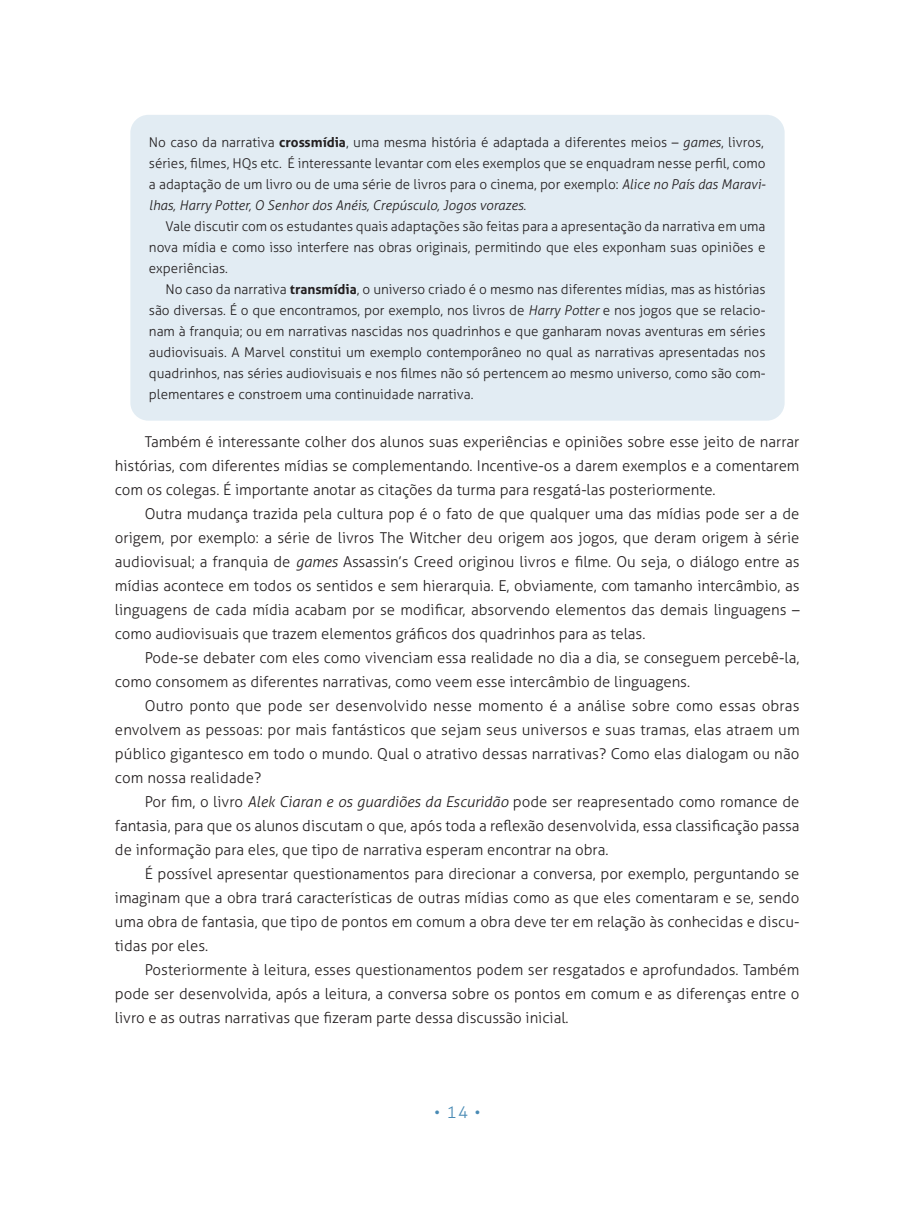
<style>
.page{position:relative;width:915px;height:1212px;background:#fff}
.page>*{position:absolute;margin:0;border:0;box-sizing:border-box;transform-origin:0 0}
.t1{font:300 16.5px "Aller";color:#498ab4}
.Texto{font:300 15px/24px "Aller";color:#231f20;text-align:justify}
.Estilo_de_parágrafo{font:300 13.5px/21px "Aller";color:#231f20;text-align:justify}
.Texto_-_citacao{font:300 13.5px/21px "Aller";color:#231f20}
.s1{font-weight:700}
.s2{font-style:italic}
</style>
<div class="page">
<div style="left:130px;top:115px;width:654px;height:306px;background:#e2ecf3;border-radius:18px"></div>
<p class="Texto_-_citacao" style="left:149px;top:131px;width:618px">No caso da narrativa <span class="s1">crossmídia</span>, uma mesma história é adaptada a diferentes meios – <span class="s2">games</span>, livros, séries, filmes, HQs etc. É interessante levantar com eles exemplos que se enquadram nesse perfil, como a adaptação de um livro ou de uma série de livros para o cinema, por exemplo: <span class="s2">Alice no País das Maravi&shy;lhas, Harry Potter, O Senhor dos Anéis, Crepúsculo, Jogos vorazes</span>.</p>
<p class="Estilo_de_parágrafo" style="left:149px;top:215px;width:617px;text-indent:16px">Vale discutir com os estudantes quais adaptações são feitas para a apresentação da narrativa em uma nova mídia e como isso interfere nas obras originais, permitindo que eles exponham suas opiniões e experiências.</p>
<p class="Estilo_de_parágrafo" style="left:149px;top:278px;width:617px;text-indent:16px">No caso da narrativa <span class="s1">transmídia</span>, o universo criado é o mesmo nas diferentes mídias, mas as histórias são diversas. É o que encontramos, por exemplo, nos livros de <span class="s2">Harry Potter</span> e nos jogos que se relacio&shy;nam à franquia; ou em narrativas nascidas nos quadrinhos e que ganharam novas aventuras em séries audiovisuais. A Marvel constitui um exemplo contemporâneo no qual as narrativas apresentadas nos quadrinhos, nas séries audiovisuais e nos filmes não só pertencem ao mesmo universo, como são com&shy;plementares e constroem uma continuidade narrativa.</p>
<p class="Texto" style="left:115px;top:429px;width:686px;text-indent:30px">Também é interessante colher dos alunos suas experiências e opiniões sobre esse jeito de narrar histórias, com diferentes mídias se complementando. Incentive-os a darem exemplos e a comentarem com os colegas. É importante anotar as citações da turma para resgatá-las posteriormente.</p>
<p class="Texto" style="left:115px;top:501px;width:686px;text-indent:30px">Outra mudança trazida pela cultura pop é o fato de que qualquer uma das mídias pode ser a de origem, por exemplo: a série de livros The Witcher deu origem aos jogos, que deram origem à série audiovisual; a franquia de <span class="s2">games</span> Assassin’s Creed originou livros e filme. Ou seja, o diálogo entre as mídias acontece em todos os sentidos e sem hierarquia. E, obviamente, com tamanho intercâmbio, as linguagens de cada mídia acabam por se modificar, absorvendo elementos das demais linguagens – como audiovisuais que trazem elementos gráficos dos quadrinhos para as telas.</p>
<p class="Texto" style="left:115px;top:645px;width:686px;text-indent:30px">Pode-se debater com eles como vivenciam essa realidade no dia a dia, se conseguem percebê-la, como consomem as diferentes narrativas, como veem esse intercâmbio de linguagens.</p>
<p class="Texto" style="left:115px;top:693px;width:686px;text-indent:30px">Outro ponto que pode ser desenvolvido nesse momento é a análise sobre como essas obras envolvem as pessoas: por mais fantásticos que sejam seus universos e suas tramas, elas atraem um público gigantesco em todo o mundo. Qual o atrativo dessas narrativas? Como elas dialogam ou não com nossa realidade?</p>
<p class="Texto" style="left:115px;top:789px;width:686px;text-indent:30px">Por fim, o livro <span class="s2">Alek Ciaran e os guardiões da Escuridão</span> pode ser reapresentado como romance de fantasia, para que os alunos discutam o que, após toda a reflexão desenvolvida, essa classificação passa de informação para eles, que tipo de narrativa esperam encontrar na obra.</p>
<p class="Texto" style="left:115px;top:861px;width:686px;text-indent:30px">É possível apresentar questionamentos para direcionar a conversa, por exemplo, perguntando se imaginam que a obra trará características de outras mídias como as que eles comentaram e se, sendo uma obra de fantasia, que tipo de pontos em comum a obra deve ter em relação às conhecidas e discu&shy;tidas por eles.</p>
<p class="Texto" style="left:115px;top:957px;width:686px;text-indent:30px">Posteriormente à leitura, esses questionamentos podem ser resgatados e aprofundados. Também pode ser desenvolvida, após a leitura, a conversa sobre os pontos em comum e as diferenças entre o livro e as outras narrativas que fizeram parte dessa discussão inicial.</p>
<p class="t1" style="left:434px;top:1101px;width:48px">• 14 •</p>
</div>
